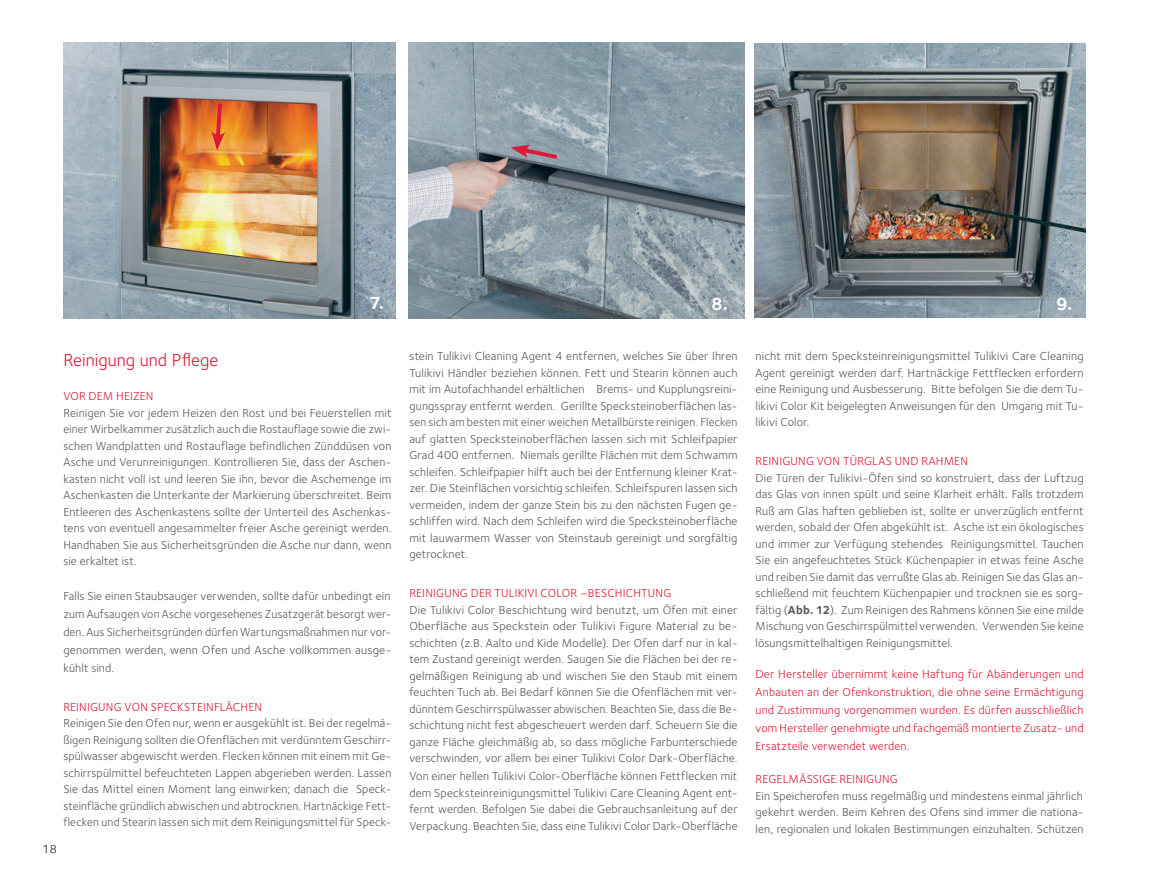
<style>
.page{position:relative;width:1149px;height:893px;background:#fff}
.page>*{position:absolute;margin:0;border:0;box-sizing:border-box;transform-origin:0 0}
.t1{font:18px "Foundry Sterling OT2";color:#dc1a36}
.t2{font:700 18px "Foundry Sterling";color:#fff}
.t3{font:12px/16.5px "Foundry Sterling OT2";letter-spacing:.015em;color:#57585a;text-align:justify}
.t4{font:12px/18px "Foundry Sterling OT2";letter-spacing:.015em;color:#dc1a36;text-align:justify}
.t5{font:12px "Foundry Sterling";color:#231f20}
.s1{font-weight:700}
</style>
<div class="page">
<img style="left:754px;top:43px;width:330px;height:275px">
<img style="left:408px;top:43px;width:336px;height:275px">
<img style="left:64px;top:43px;width:331px;height:275px">
<svg style="left:510px;top:145px;width:51px;height:17px"></svg>
<svg style="left:211px;top:99px;width:14px;height:51px"></svg>
<h1 class="t2" style="left:369px;top:292px;width:22px">7.1.</h1>
<h1 class="t2" style="left:711px;top:294px;width:18px">8.</h1>
<h1 class="t2" style="left:1055px;top:294px;width:24px">9.3.</h1>
<h1 class="t1" style="left:63px;top:347px;width:156px">Reinigung und Pflege</h1>
<p class="t4" style="left:63px;top:387px;width:92px">VOR DEM H EIZEN</p>
<p class="t3" style="left:63px;top:404px;width:329px">Reinigen Sie vor jedem Heizen den Rost und bei Feuerstellen mit einer Wirbelkammer zusätzlich auch die Rostauflage sowie die zwi&shy;schen Wandplatten und Rostauflage befindlichen Zünddüsen von Asche und Verunreinigungen. Kontrollieren Sie, dass der Aschen&shy;kasten nicht voll ist und leeren Sie ihn, bevor die Aschemenge im Aschenkasten die Unterkante der Markierung überschreitet. Beim Entleeren des Aschenkastens sollte der Unterteil des Aschenkas&shy;tens von eventuell angesammelter freier Asche gereinigt werden.<br>Handhaben Sie aus Sicherheitsgründen die Asche nur dann, wenn sie erkaltet ist.</p>
<p class="t3" style="left:63px;top:586px;width:329px;line-height:18px">Falls Sie einen Staubsauger verwenden, sollte dafür unbedingt ein zum Aufsaugen von Asche vorgesehenes Zusatzgerät besorgt wer&shy;den. Aus Sicherheitsgründen dürfen Wartungsmaßnahmen nur vor&shy;genommen werden, wenn Ofen und Asche vollkommen ausge&shy;kühlt sind.</p>
<p class="t4" style="left:63px;top:697px;width:200px">REINIGUNG VON SPECKSTEINFLÄCH EN</p>
<p class="t3" style="left:63px;top:714px;width:329px">Reinigen Sie den Ofen nur, wenn er ausgekühlt ist. Bei der regelmä&shy;ßigen Reinigung sollten die Ofenflächen mit verdünntem Geschirr&shy;spülwasser abgewischt werden. Flecken können mit einem mit Ge&shy;schirrspülmittel befeuchteten Lappen abgerieben werden. Lassen Sie das Mittel einen Moment lang einwirken; danach die Speck&shy;steinfläche gründlich abwischen und abtrocknen. Hartnäckige Fett&shy;flecken und Stearin lassen sich mit dem Reinigungsmittel für Speck-</p>
<p class="t5" style="left:43px;top:842px;width:16px">18</p>
<p class="t3" style="left:409px;top:347px;width:329px">stein Tulikivi Cleaning Agent 4 entfernen, welches Sie über Ihren Tulikivi Händler beziehen können. Fett und Stearin können auch mit im Autofachhandel erhältlichen Brems- und Kupplungsreini&shy;gungsspray entfernt werden. Gerillte Specksteinoberflächen las&shy;sen sich am besten mit einer weichen Metallbürste reinigen. Flecken auf glatten Specksteinoberflächen lassen sich mit Schleifpapier Grad 400 entfernen. Niemals gerillte Flächen mit dem Schwamm schleifen. Schleifpapier hilft auch bei der Entfernung kleiner Krat&shy;zer. Die Steinflächen vorsichtig schleifen. Schleifspuren lassen sich vermeiden, indem der ganze Stein bis zu den nächsten Fugen ge&shy;schliffen wird. Nach dem Schleifen wird die Specksteinoberfläche mit lauwarmem Wasser von Steinstaub gereinigt und sorgfältig getrocknet.</p>
<p class="t4" style="left:409px;top:583px;width:262px">REINIGUNG DER TULIKIVI COLOR –BESCH ICHTUNG</p>
<p class="t3" style="left:409px;top:601px;width:329px">Die Tulikivi Color Beschichtung wird benutzt, um Öfen mit einer Oberfläche aus Speckstein oder Tulikivi Figure Material zu be&shy;schichten (z.B. Aalto und Kide Modelle). Der Ofen darf nur in kal&shy;tem Zustand gereinigt werden. Saugen Sie die Flächen bei der re&shy;gelmäßigen Reinigung ab und wischen Sie den Staub mit einem feuchten Tuch ab. Bei Bedarf können Sie die Ofenflächen mit ver&shy;dünntem Geschirrspülwasser abwischen. Beachten Sie, dass die Be&shy;schichtung nicht fest abgescheuert werden darf. Scheuern Sie die ganze Fläche gleichmäßig ab, so dass mögliche Farbunterschiede verschwinden, vor allem bei einer Tulikivi Color Dark-Oberfläche.</p>
<p class="t3" style="left:409px;top:767px;width:329px">Von einer hellen Tulikivi Color-Oberfläche können Fettflecken mit dem Specksteinreinigungsmittel Tulikivi Care Cleaning Agent ent&shy;fernt werden. Befolgen Sie dabei die Gebrauchsanleitung auf der Verpackung. Beachten Sie, dass eine Tulikivi Color Dark-Oberfläche</p>
<p class="t3" style="left:755px;top:347px;width:329px">nicht mit dem Specksteinreinigungsmittel Tulikivi Care Cleaning Agent gereinigt werden darf. Hartnäckige Fettflecken erfordern eine Reinigung und Ausbesserung. Bitte befolgen Sie die dem Tu&shy;likivi Color Kit beigelegten Anweisungen für den Umgang mit Tu&shy;likivi Color.</p>
<p class="t4" style="left:755px;top:451px;width:214px">REINIGUNG VON TÜRGLAS UND RAHMEN</p>
<p class="t3" style="left:755px;top:469px;width:329px">Die Türen der Tulikivi-Öfen sind so konstruiert, dass der Luftzug das Glas von innen spült und seine Klarheit erhält. Falls trotzdem Ruß am Glas haften geblieben ist, sollte er unverzüglich entfernt werden, sobald der Ofen abgekühlt ist. Asche ist ein ökologisches und immer zur Verfügung stehendes Reinigungsmittel. Tauchen Sie ein angefeuchtetes Stück Küchenpapier in etwas feine Asche und reiben Sie damit das verrußte Glas ab. Reinigen Sie das Glas an&shy;schließend mit feuchtem Küchenpapier und trocknen sie es sorg&shy;fältig (<span class="s1">Abb. 12</span>). Zum Reinigen des Rahmens können Sie eine milde Mischung von Geschirrspülmittel verwenden. Verwenden Sie keine lösungsmittelhaltigen Reinigungsmittel.</p>
<p class="t4" style="left:755px;top:664px;width:329px">Der Hersteller übernimmt keine Haftung für Abänderungen und Anbauten an der Ofenkonstruktion, die ohne seine Ermächtigung und Zustimmung vorgenommen wurden. Es dürfen ausschließlich vom Hersteller genehmigte und fachgemäß montierte Zusatz- und Ersatzteile verwendet werden.</p>
<p class="t4" style="left:755px;top:769px;width:142px">REGELMÄSSIGE REINIGUNG</p>
<p class="t3" style="left:755px;top:787px;width:329px">Ein Speicherofen muss regelmäßig und mindestens einmal jährlich gekehrt werden. Beim Kehren des Ofens sind immer die nationa&shy;len, regionalen und lokalen Bestimmungen einzuhalten. Schützen</p>
</div>
